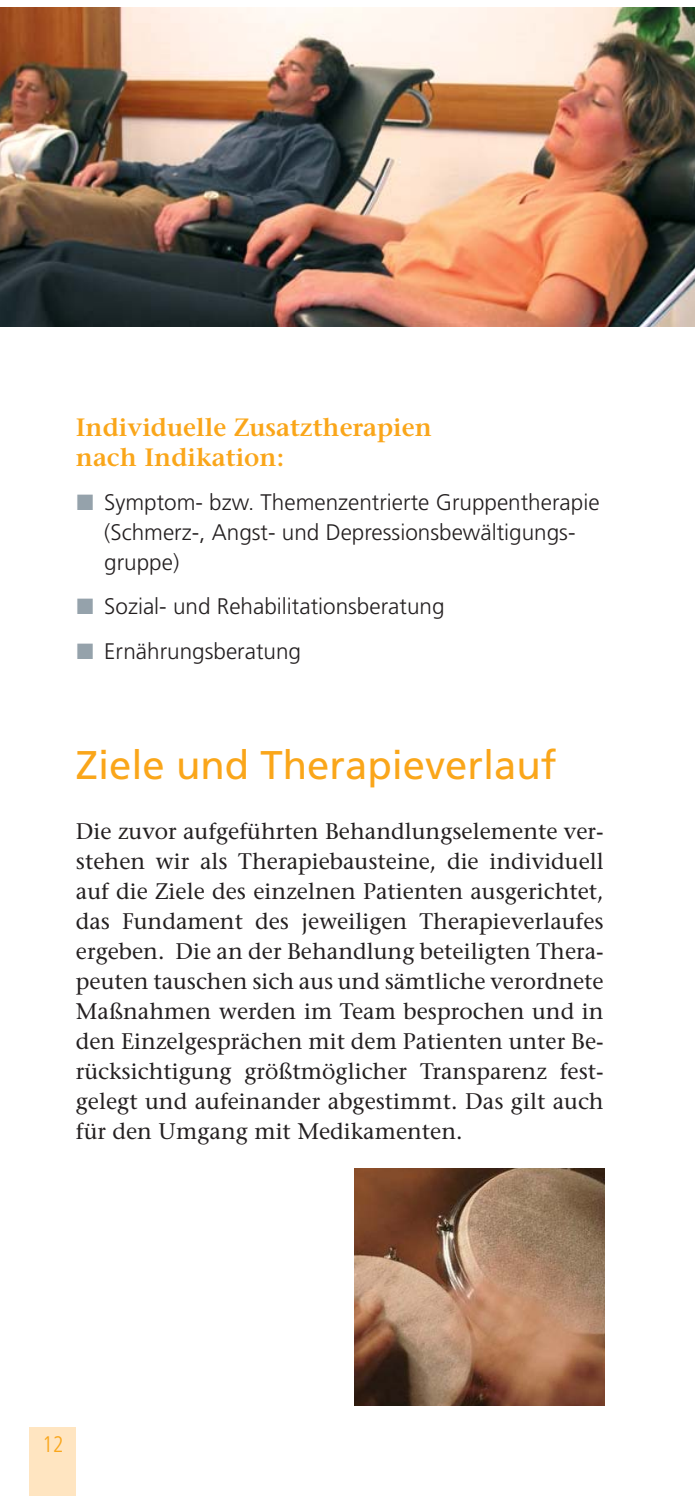
<style>
.page{position:relative;width:695px;height:1503px;background:#fff}
.page>*{position:absolute;margin:0;border:0;box-sizing:border-box;transform-origin:0 0}
.t1{font:40px "Frutiger";color:#faa61a}
.t2{font:600 25px/30px "Stone Serif";color:#faa61a}
.t3{font:22.5px/30px "Stone Serif";color:#231f20;text-align:justify}
.t4{font:300 22.5px/30px "Frutiger";color:#231f20}
.t5{font:300 condensed 22.5px "Frutiger";color:#faa61a}
.s1{font-family:"European Pi Three";font-weight:400;color:#95a2ab}
</style>
<div class="page">
<div style="left:30px;top:1427px;width:46px;height:68px;background:#ffe5c1"></div>
<img style="left:0;top:7px;width:694px;height:319px">
<img style="left:354px;top:1168px;width:250px;height:237px">
<p class="t2" style="left:76px;top:414px;width:357px">Individuelle Zusatztherapien nach Indikation:</p>
<p class="t4" style="left:104px;top:488px;width:497px;text-indent:-28px"><span class="s1">-</span> Symptom- bzw. Themenzentrierte Gruppentherapie (Schmerz-, Angst- und Depressionsbewältigungs&shy;gruppe)</p>
<p class="t4" style="left:76px;top:593px;width:370px"><span class="s1">-</span> Sozial- und Rehabilitationsberatung</p>
<p class="t4" style="left:76px;top:637px;width:227px"><span class="s1">-</span> Ernährungsberatung</p>
<h1 class="t1" style="left:76px;top:745px;width:482px">Ziele und Therapieverlauf</h1>
<p class="t3" style="left:76px;top:817px;width:529px">Die zuvor aufgeführten Behandlungselemente ver&shy;stehen wir als Therapiebausteine, die individuell auf die Ziele des einzelnen Patienten ausgerichtet, das Fundament des jeweiligen Therapieverlaufes ergeben. Die an der Behandlung beteiligten Thera&shy;peuten tauschen sich aus und sämtliche verordnete Maßnahmen werden im Team besprochen und in den Einzelgesprächen mit dem Patienten unter Be&shy;rücksichtigung größtmöglicher Transparenz fest&shy;gelegt und aufeinander abgestimmt. Das gilt auch für den Umgang mit Medikamenten.</p>
<p class="t5" style="left:42px;top:1432px;width:23px">12</p>
</div>
